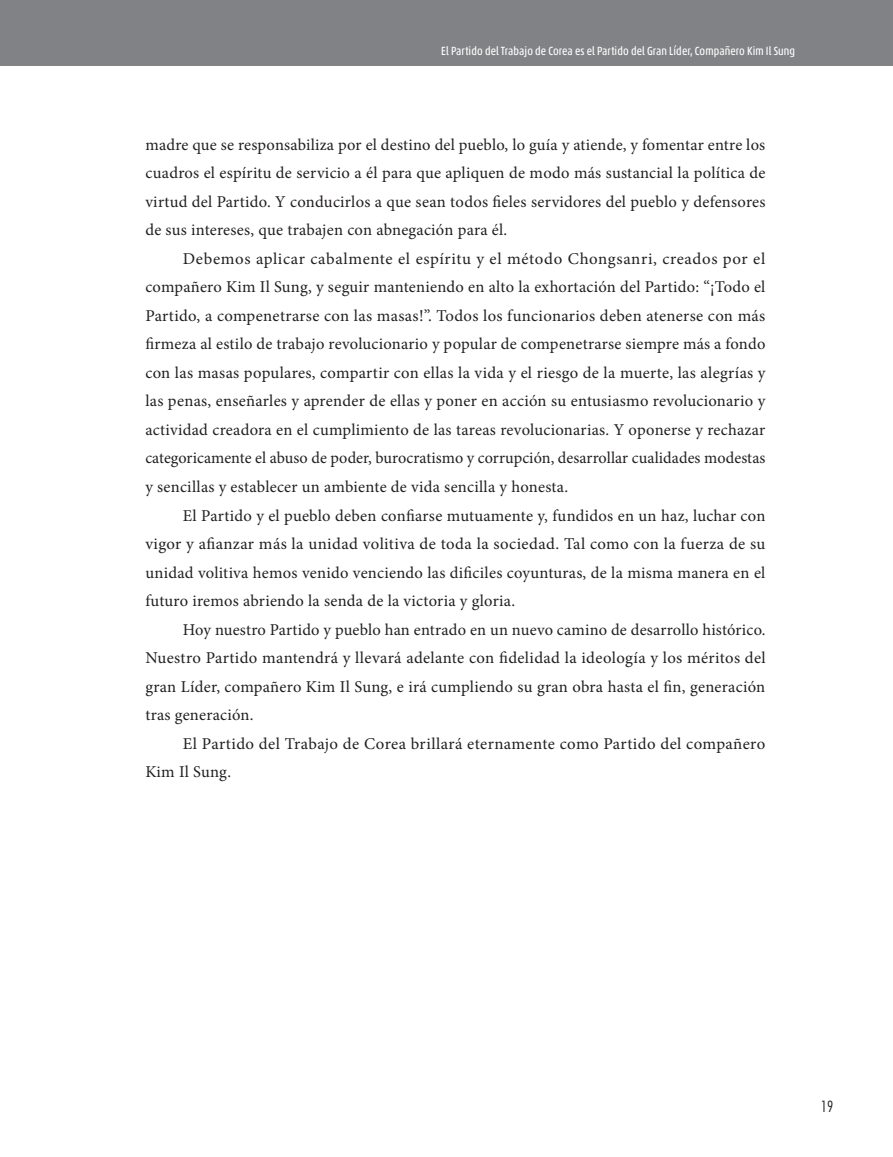
<style>
.page{position:relative;width:893px;height:1157px;background:#fff}
.page>*{position:absolute;margin:0;border:0;box-sizing:border-box;transform-origin:0 0}
.t1{font:16.5px/28.5px "Minion Pro";letter-spacing:.015em;color:#231f20;text-align:justify}
.t2{font:300 condensed 15px "Futura Std";color:#231f20}
.t3{font:condensed 12px "Akko Pro";letter-spacing:.01em;color:#fff}
</style>
<div class="page">
<div style="left:0;top:0;width:893px;height:66px;background:#808285"></div>
<p class="t3" style="left:441px;top:43px;width:356px">El Partido del Trabajo de Corea es el Partido del Gran Líder, Compañero Kim Il Sung</p>
<p class="t1" style="left:145px;top:130px;width:622px">madre que se responsabiliza por el destino del pueblo, lo guía y atiende, y fomentar entre los cuadros el espíritu de servicio a él para que apliquen de modo más sustancial la política de virtud del Partido. Y conducirlos a que sean todos fieles servidores del pueblo y defensores de sus intereses, que trabajen con abnegación para él.</p>
<p class="t1" style="left:145px;top:244px;width:622px;text-indent:38px">Debemos aplicar cabalmente el espíritu y el método Chongsanri, creados por el compañero Kim Il Sung, y seguir manteniendo en alto la exhortación del Partido: “¡Todo el Partido, a compenetrarse con las masas!”. Todos los funcionarios deben atenerse con más firmeza al estilo de trabajo revolucionario y popular de compenetrarse siempre más a fondo con las masas populares, compartir con ellas la vida y el riesgo de la muerte, las alegrías y las penas, enseñarles y aprender de ellas y poner en acción su entusiasmo revolucionario y actividad creadora en el cumplimiento de las tareas revolucionarias. Y oponerse y rechazar categoricamente el abuso de poder, burocratismo y corrupción, desarrollar cualidades modestas y sencillas y establecer un ambiente de vida sencilla y honesta.</p>
<p class="t1" style="left:145px;top:501px;width:622px;text-indent:38px">El Partido y el pueblo deben confiarse mutuamente y, fundidos en un haz, luchar con vigor y afianzar más la unidad volitiva de toda la sociedad. Tal como con la fuerza de su unidad volitiva hemos venido venciendo las dificiles coyunturas, de la misma manera en el futuro iremos abriendo la senda de la victoria y gloria.</p>
<p class="t1" style="left:145px;top:615px;width:622px;text-indent:38px">Hoy nuestro Partido y pueblo han entrado en un nuevo camino de desarrollo histórico.<br>Nuestro Partido mantendrá y llevará adelante con fidelidad la ideología y los méritos del gran Líder, compañero Kim Il Sung, e irá cumpliendo su gran obra hasta el fin, generación tras generación.</p>
<p class="t1" style="left:145px;top:729px;width:621px;text-indent:38px">El Partido del Trabajo de Corea brillará eternamente como Partido del compañero<br>Kim Il Sung.</p>
<p class="t2" style="left:821px;top:1097px;width:14px">19</p>
</div>
